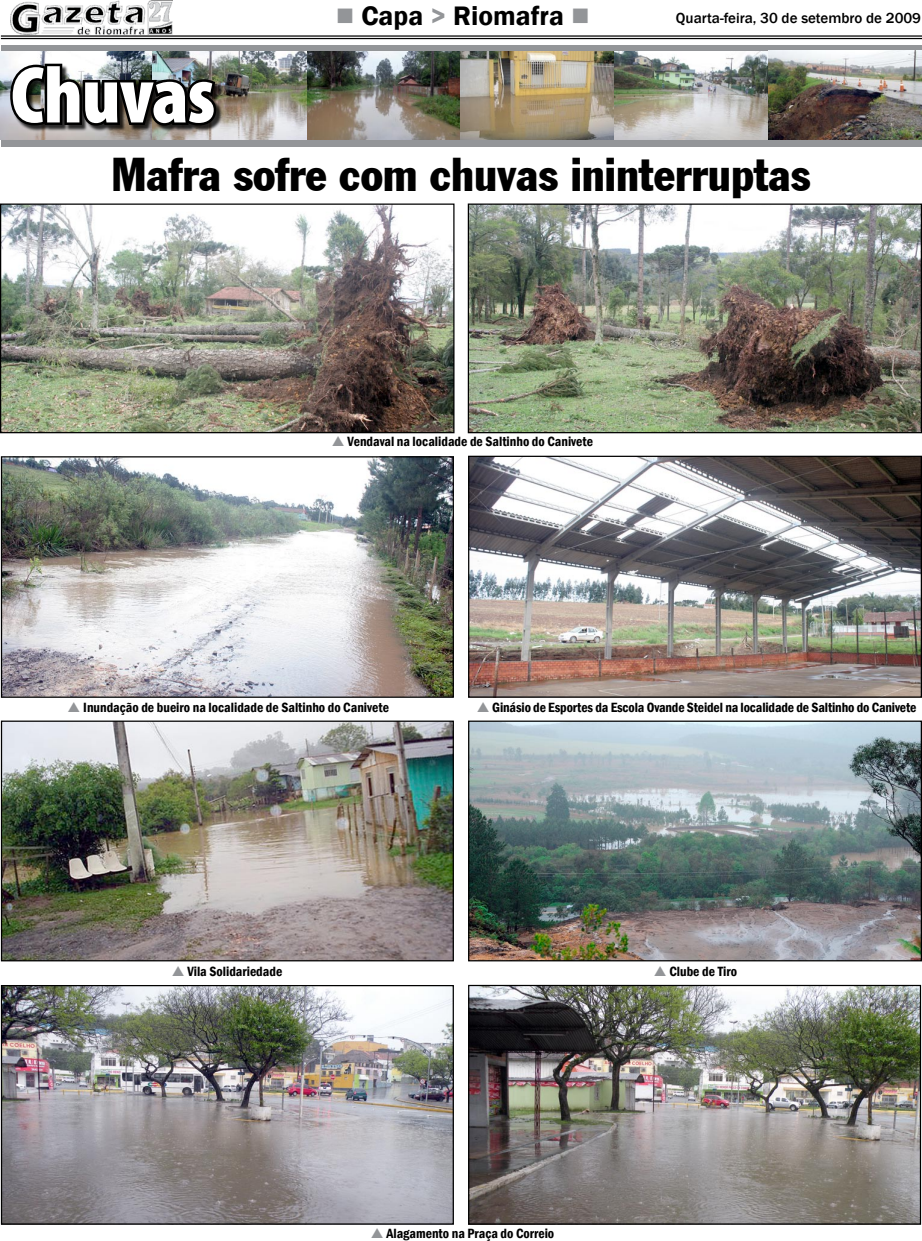
<style>
.page{position:relative;width:922px;height:1241px;background:#fff}
.page>*{position:absolute;margin:0;border:0;box-sizing:border-box;transform-origin:0 0}
.t1{font:900 condensed 81.25px "Myriad Pro";letter-spacing:-.01em;color:#fff}
.t2{font:46.25px "Franklin Gothic Condensed";color:#000}
.t3{font:600 27.5px "Franklin Gothic";color:#000}
.t4{font:500 15px "Franklin Gothic";color:#000}
.t5{font:600 condensed 13.75px "Franklin Gothic";color:#000}
.s1{color:#939598}
</style>
<div class="page">
<hr style="left:1px;top:35px;width:920px;height:2px;background:#000">
<hr style="left:1px;top:38px;width:920px;height:1px;background:#000">
<img style="left:10px;top:1px;width:162px;height:33px">
<div style="left:1px;top:45px;width:920px;height:102px;background:#939598"></div>
<img style="left:1px;top:51px;width:920px;height:89px">
<div style="left:11px;top:64px;width:213px;height:69px;background:#000;opacity:.8"></div>
<img style="left:8px;top:61px;width:211px;height:67px">
<img style="left:470px;top:722px;width:449px;height:237px">
<div style="left:468px;top:720px;width:453px;height:241px;border:1px solid #000"></div>
<img style="left:3px;top:722px;width:449px;height:237px">
<div style="left:1px;top:720px;width:453px;height:241px;border:1px solid #000"></div>
<img style="left:470px;top:986px;width:448px;height:236px">
<div style="left:468px;top:984px;width:452px;height:240px;border:1px solid #000"></div>
<img style="left:3px;top:986px;width:449px;height:236px">
<div style="left:1px;top:984px;width:453px;height:240px;border:1px solid #000"></div>
<img style="left:2px;top:205px;width:450px;height:226px">
<div style="left:0;top:203px;width:454px;height:230px;border:1px solid #000"></div>
<img style="left:469px;top:205px;width:450px;height:226px">
<div style="left:467px;top:203px;width:454px;height:230px;border:1px solid #000"></div>
<img style="left:470px;top:457px;width:449px;height:238px">
<div style="left:468px;top:455px;width:453px;height:242px;border:1px solid #000"></div>
<img style="left:3px;top:458px;width:449px;height:237px">
<div style="left:1px;top:456px;width:453px;height:241px;border:1px solid #000"></div>
<h1 class="t1" style="left:11px;top:43px;width:206px">Chuvas</h1>
<h3 class="t3" style="left:336px;top:-1px;width:255px"><span class="s1">■</span> Capa <span class="s1">&gt;</span> Riomafra <span class="s1">■</span></h3>
<p class="t4" style="left:675px;top:9px;width:246px">Quarta-feira, 30 de setembro de 2009</p>
<h2 class="t2" style="left:111px;top:146px;width:700px">Mafra sofre com chuvas ininterruptas</h2>
<p class="t5" style="left:347px;top:432px;width:247px">Vendaval na localidade de Saltinho do Canivete</p>
<p class="t5" style="left:83px;top:698px;width:307px">Inundação de bueiro na localidade de Saltinho do Canivete</p>
<p class="t5" style="left:492px;top:698px;width:425px">Ginásio de Esportes da Escola Ovande Steidel na localidade de Saltinho do Canivete</p>
<p class="t5" style="left:187px;top:961px;width:96px">Vila Solidariedade</p>
<p class="t5" style="left:669px;top:961px;width:69px">Clube de Tiro</p>
<p class="t5" style="left:386px;top:1223px;width:169px">Alagamento na Praça do Correio</p>
</div>
